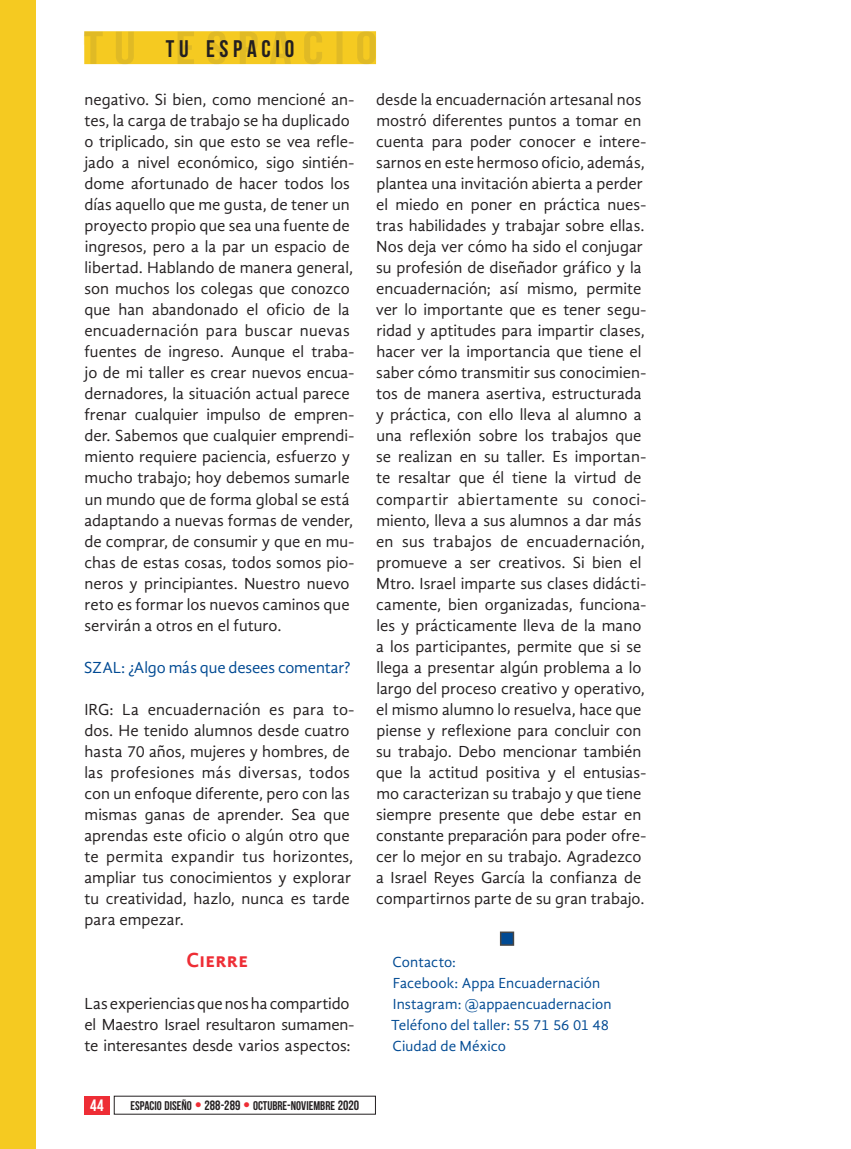
<style>
.page{position:relative;width:851px;height:1149px;background:#fff}
.page>*{position:absolute;margin:0;border:0;box-sizing:border-box;transform-origin:0 0}
.t1{font:700 24px "Bebas Neue";color:#231f20}
.t2{font:700 21px "Gandhi Sans";letter-spacing:.005em;color:#ee2d35}
.t3{font:16.5px/21px "Gandhi Sans";color:#231f20}
.t4{font:16.5px "Gandhi Sans";letter-spacing:-.005em;color:#014a93}
.t5{font:700 16.5px "Bebas Neue";color:#fff}
.t6{font:15px/21px "Gandhi Sans";letter-spacing:.005em;color:#014a93}
.t7{font:700 12.6px "Bebas Neue";color:#231f20}
.s1{font-size:18px;color:#ee2d35}
.s2{font-size:13.5px}
</style>
<div class="page">
<div style="left:84px;top:1095px;width:26px;height:19px;background:#ee2d35"></div>
<div style="left:0;top:0;width:36px;height:1148px;background:#f5ca21"></div>
<svg style="left:84px;top:31px;width:292px;height:33px;background:#eec524"></svg>
<div style="left:500px;top:931px;width:14px;height:14px;background:#014a93;border:2px solid #454647"></div>
<h1 class="t1" style="left:166px;top:35px;width:130px">T U E S P A C I O</h1>
<p class="t3" style="left:84px;top:89px;width:271px">negativo. Si bien, como mencioné an&shy;tes, la carga de trabajo se ha duplicado o triplicado, sin que esto se vea refle&shy;jado a nivel económico, sigo sintién&shy;dome afortunado de hacer todos los días aquello que me gusta, de tener un proyecto propio que sea una fuente de ingresos, pero a la par un espacio de libertad. Hablando de manera general, son muchos los colegas que conozco que han abandonado el oficio de la encuadernación para buscar nuevas fuentes de ingreso. Aunque el traba&shy;jo de mi taller es crear nuevos encua&shy;dernadores, la situación actual parece frenar cualquier impulso de empren&shy;der. Sabemos que cualquier emprendi&shy;miento requiere paciencia, esfuerzo y mucho trabajo; hoy debemos sumarle un mundo que de forma global se está adaptando a nuevas formas de vender, de comprar, de consumir y que en mu&shy;chas de estas cosas, todos somos pio&shy;neros y principiantes. Nuestro nuevo reto es formar los nuevos caminos que servirán a otros en el futuro.</p>
<p class="t4" style="left:84px;top:657px;width:268px">SZAL: ¿Algo más que desees comentar?</p>
<p class="t3" style="left:84px;top:698px;width:271px">IRG: La encuadernación es para to&shy;dos. He tenido alumnos desde cuatro hasta 70 años, mujeres y hombres, de las profesiones más diversas, todos con un enfoque diferente, pero con las mismas ganas de aprender. Sea que aprendas este oficio o algún otro que te permita expandir tus horizontes, ampliar tus conocimientos y explorar tu creatividad, hazlo, nunca es tarde para empezar.</p>
<p class="t2" style="left:187px;top:947px;width:63px">Cierre</p>
<p class="t3" style="left:84px;top:992px;width:271px">Las experiencias que nos ha compartido el Maestro Israel resultaron sumamen&shy;te interesantes desde varios aspectos:</p>
<p class="t3" style="left:375px;top:89px;width:272px">desde la encuadernación artesanal nos mostró diferentes puntos a tomar en cuenta para poder conocer e intere&shy;sarnos en este hermoso oficio, además, plantea una invitación abierta a perder el miedo en poner en práctica nues&shy;tras habilidades y trabajar sobre ellas.<br>Nos deja ver cómo ha sido el conjugar su profesión de diseñador gráfico y la encuadernación; así mismo, permite ver lo importante que es tener segu&shy;ridad y aptitudes para impartir clases, hacer ver la importancia que tiene el saber cómo transmitir sus conocimien&shy;tos de manera asertiva, estructurada y práctica, con ello lleva al alumno a una reflexión sobre los trabajos que se realizan en su taller. Es importan&shy;te resaltar que él tiene la virtud de compartir abiertamente su conoci&shy;miento, lleva a sus alumnos a dar más en sus trabajos de encuadernación, promueve a ser creativos. Si bien el Mtro. Israel imparte sus clases didácti&shy;camente, bien organizadas, funciona&shy;les y prácticamente lleva de la mano a los participantes, permite que si se llega a presentar algún problema a lo largo del proceso creativo y operativo, el mismo alumno lo resuelva, hace que piense y reflexione para concluir con su trabajo. Debo mencionar también que la actitud positiva y el entusias&shy;mo caracterizan su trabajo y que tiene siempre presente que debe estar en constante preparación para poder ofre&shy;cer lo mejor en su trabajo. Agradezco a Israel Reyes García la confianza de compartirnos parte de su gran trabajo.</p>
<p class="t6" style="left:391px;top:950px;width:222px">Contacto:<br>Facebook: Appa Encuadernación<br>Instagram: @appaencuadernacion<br>Teléfono del taller: 55 71 56 01 48<br>Ciudad de México</p>
<p class="t5" style="left:90px;top:1095px;width:15px">44</p>
<p class="t7" style="left:130px;top:1098px;width:230px">ESPACIO DISEÑO <span class="s1">•</span> <span class="s2">288-289</span> <span class="s1">•</span> OCTUBRE<span class="s2">-</span>NOVIEMBRE <span class="s2">2020</span></p>
</div>
